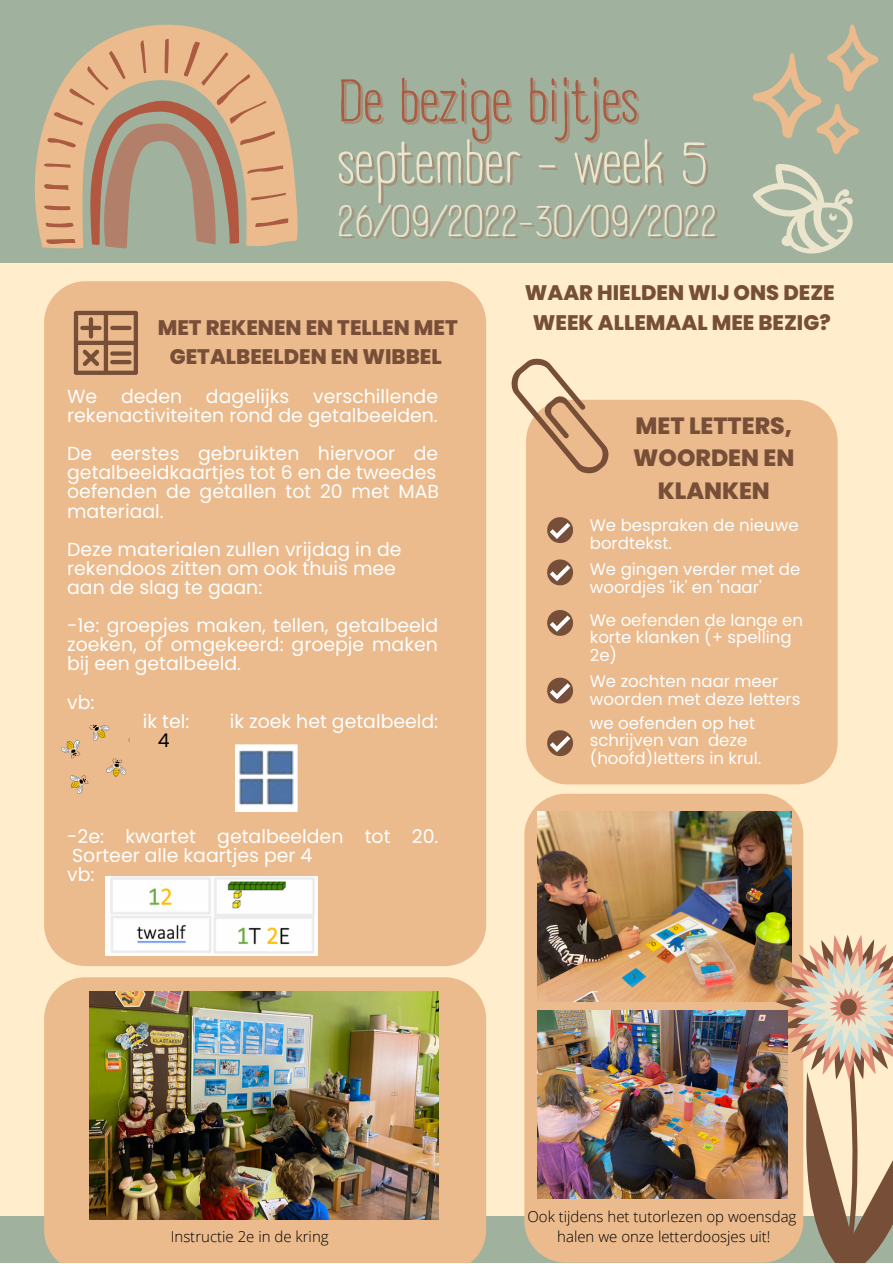
<style>
.page{position:relative;width:893px;height:1264px;background:#fff}
.page>*{position:absolute;margin:0;border:0;box-sizing:border-box;transform-origin:0 0}
.t1{font:58.2px "A Day Without Sun Text";color:#aa5b42}
.t2{font:58.2px "A Day Without Sun Text";color:#ece5ce}
.t3{font:43.2px "A Day Without Sun Text";color:#ece5ce}
.t4{font:800 23.55px/32.7px "Poppins";color:#774f38;text-align:center}
.t5{font:800 21px/29.2px "Poppins";color:#774f38;text-align:center}
.t6{font:18.9px/19px "Poppins";color:#fff}
.t7{font:18.9px "Poppins";color:#000}
.t8{font:16.5px/17.5px "Poppins";color:#fff}
.t9{font:300 15px/20.2px "Open Sans";color:#000;text-align:center}
</style>
<div class="page">
<div style="left:0;top:0;width:892px;height:1262px;background:#ffedcb"></div>
<div style="left:0;top:0;width:892px;height:262px;background:#a0b29e"></div>
<svg style="left:35px;top:25px;width:263px;height:223px"></svg>
<svg style="left:89px;top:245px;width:150px;height:3px"></svg>
<svg style="left:42px;top:39px;width:246px;height:206px"></svg>
<div style="left:0;top:1216px;width:892px;height:46px;background:#a0b29e"></div>
<svg style="left:524px;top:793px;width:279px;height:469px;background:#e9ba8f"></svg>
<svg style="left:752px;top:24px;width:126px;height:130px"></svg>
<div style="left:44px;top:281px;width:442px;height:685px;background:#ebba8d"></div>
<div style="left:526px;top:400px;width:311px;height:384px;background:#ebba8d;border-radius:42px"></div>
<div style="left:44px;top:977px;width:442px;height:285px;background:#ebba8d"></div>
<svg style="left:511px;top:358px;width:100px;height:116px"></svg>
<svg style="left:547px;top:559px;width:26px;height:26px"></svg>
<svg style="left:547px;top:610px;width:26px;height:26px"></svg>
<svg style="left:753px;top:164px;width:100px;height:90px"></svg>
<svg style="left:106px;top:758px;width:20px;height:18px"></svg>
<svg style="left:89px;top:724px;width:20px;height:17px"></svg>
<svg style="left:70px;top:774px;width:19px;height:19px"></svg>
<svg style="left:61px;top:740px;width:19px;height:18px"></svg>
<img style="left:235px;top:743px;width:63px;height:68px">
<img style="left:106px;top:876px;width:211px;height:79px">
<img style="left:89px;top:991px;width:349px;height:228px">
<svg style="left:74px;top:311px;width:64px;height:64px;background:#b18462"></svg>
<svg style="left:547px;top:730px;width:26px;height:26px"></svg>
<svg style="left:547px;top:677px;width:26px;height:26px"></svg>
<svg style="left:547px;top:517px;width:26px;height:26px"></svg>
<img style="left:537px;top:811px;width:254px;height:190px">
<svg style="left:754px;top:913px;width:138px;height:349px"></svg>
<img style="left:537px;top:1010px;width:250px;height:188px">
<h1 class="t1" style="left:337px;top:66px;width:302px">De bezige bijtjes</h1>
<h1 class="t2" style="left:337px;top:127px;width:372px">september - week 5</h1>
<h2 class="t3" style="left:337px;top:194px;width:381px">26/09/2022-30/09/2022</h2>
<p class="t5" style="left:158px;top:313px;width:301px">MET REKENEN EN TELLEN MET<br>GETALBEELDEN EN WIBBEL</p>
<p class="t6" style="left:67px;top:386px;width:372px;text-align:right">verschillende<br>rekenactiviteiten rond de getalbeelden.</p>
<p class="t6" style="left:67px;top:444px;width:373px">De eerstes gebruikten hiervoor de getalbeeldkaartjes tot 6 en de tweedes oefenden de getallen tot 20 met MAB materiaal.</p>
<p class="t6" style="left:67px;top:539px;width:336px">Deze materialen zullen vrijdag in de rekendoos zitten om ook thuis mee aan de slag te gaan:</p>
<p class="t6" style="left:67px;top:616px;width:372px;text-align:justify">-1e: groepjes maken, tellen, getalbeeld zoeken, of omgekeerd: groepje maken bij een getalbeeld.</p>
<p class="t6" style="left:67px;top:692px;width:29px">vb:</p>
<p class="t6" style="left:143px;top:711px;width:48px">ik tel:</p>
<p class="t6" style="left:230px;top:711px;width:210px">ik zoek het getalbeeld:</p>
<p class="t7" style="left:158px;top:727px;width:13px">4</p>
<p class="t6" style="left:67px;top:386px;width:32px">We</p>
<p class="t6" style="left:121px;top:386px;width:62px">deden</p>
<p class="t6" style="left:206px;top:386px;width:85px">dagelijks</p>
<p class="t6" style="left:67px;top:826px;width:373px">-2e: kwartet getalbeelden tot 20.<br>Sorteer alle kaartjes per 4<br>vb:</p>
<p class="t5" style="left:525px;top:278px;width:311px">WAAR HIELDEN WIJ ONS DEZE<br>WEEK ALLEMAAL MEE BEZIG?</p>
<p class="t4" style="left:633px;top:409px;width:163px">MET LETTERS,<br>WOORDEN EN<br>KLANKEN</p>
<p class="t8" style="left:589px;top:516px;width:210px">We bespraken de nieuwe bordtekst.</p>
<p class="t8" style="left:589px;top:560px;width:212px">We gingen verder met de woordjes 'ik' en 'naar'</p>
<p class="t8" style="left:589px;top:611px;width:215px">We oefenden de lange en korte klanken (+ spelling<br>2e)</p>
<p class="t8" style="left:589px;top:673px;width:212px">We zochten naar meer woorden met deze letters</p>
<p class="t8" style="left:589px;top:714px;width:173px">we oefenden op het schrijven van deze (hoofd)letters in krul.</p>
<p class="t9" style="left:171px;top:1225px;width:159px">Instructie 2e in de kring</p>
<p class="t9" style="left:527px;top:1206px;width:270px">Ook tijdens het tutorlezen op woensdag halen we onze letterdoosjes uit!</p>
</div>
